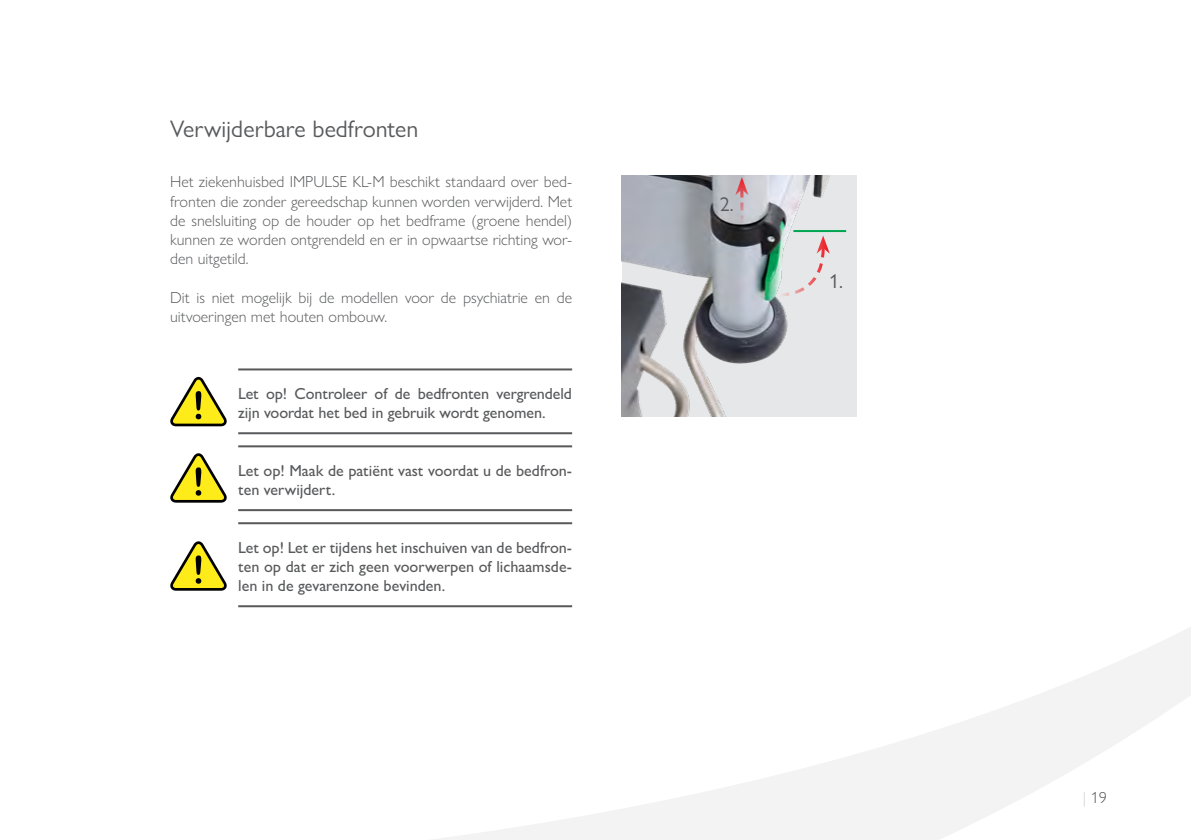
<style>
.page{position:relative;width:1191px;height:840px;background:#fff}
.page>*{position:absolute;margin:0;border:0;box-sizing:border-box;transform-origin:0 0}
.t1{font:24px "Gill Sans Nova";color:#58595b}
.t2{font:20px "Gill Sans Nova";color:#58595b}
.t3{font:300 16px/19.2px "Gill Sans Nova";color:#58595b;text-align:justify}
.t4{font:500 16px/19.2px "Gill Sans Nova";color:#58595b}
.s1{color:#c9cacc}
</style>
<div class="page">
<svg style="left:173px;top:590px;width:1018px;height:249px"></svg>
<img style="left:621px;top:175px;width:235px;height:241px">
<hr style="left:238px;top:368px;width:334px;height:2px;background:#58595b">
<hr style="left:238px;top:432px;width:334px;height:2px;background:#58595b">
<hr style="left:238px;top:445px;width:334px;height:2px;background:#58595b">
<hr style="left:238px;top:509px;width:334px;height:2px;background:#58595b">
<hr style="left:238px;top:522px;width:334px;height:2px;background:#58595b">
<hr style="left:238px;top:605px;width:334px;height:2px;background:#58595b">
<svg style="left:170px;top:377px;width:57px;height:49px"></svg>
<svg style="left:170px;top:453px;width:57px;height:49px"></svg>
<svg style="left:170px;top:541px;width:57px;height:49px"></svg>
<svg style="left:777px;top:235px;width:52px;height:63px;background:#e0dada"></svg>
<svg style="left:735px;top:177px;width:13px;height:46px"></svg>
<hr style="left:793px;top:230px;width:53px;height:2px;background:#00a651">
<h1 class="t1" style="left:170px;top:114px;width:250px">Verwijderbare bedfronten</h1>
<p class="t3" style="left:170px;top:172px;width:403px">Het ziekenhuisbed IMPULSE KL-M beschikt standaard over bed&shy;fronten die zonder gereedschap kunnen worden verwijderd. Met de snelsluiting op de houder op het bedframe (groene hendel) kunnen ze worden ontgrendeld en er in opwaartse richting wor&shy;den uitgetild.</p>
<p class="t3" style="left:170px;top:287px;width:403px">Dit is niet mogelijk bij de modellen voor de psychiatrie en de uitvoeringen met houten ombouw.</p>
<p class="t4" style="left:238px;top:383px;width:335px">Let op! Controleer of de bedfronten vergrendeld zijn voordat het bed in gebruik wordt genomen.</p>
<p class="t4" style="left:238px;top:460px;width:335px">Let op! Maak de patiënt vast voordat u de bedfron&shy;ten verwijdert.</p>
<p class="t4" style="left:238px;top:537px;width:335px;text-align:justify">Let op! Let er tijdens het inschuiven van de bedfron&shy;ten op dat er zich geen voorwerpen of lichaamsde&shy;len in de gevarenzone bevinden.</p>
<p class="t2" style="left:719px;top:192px;width:15px">2.</p>
<p class="t2" style="left:829px;top:268px;width:15px">1.</p>
<p class="t3" style="left:1083px;top:786px;width:25px"><span class="s1">|</span> 19</p>
</div>
